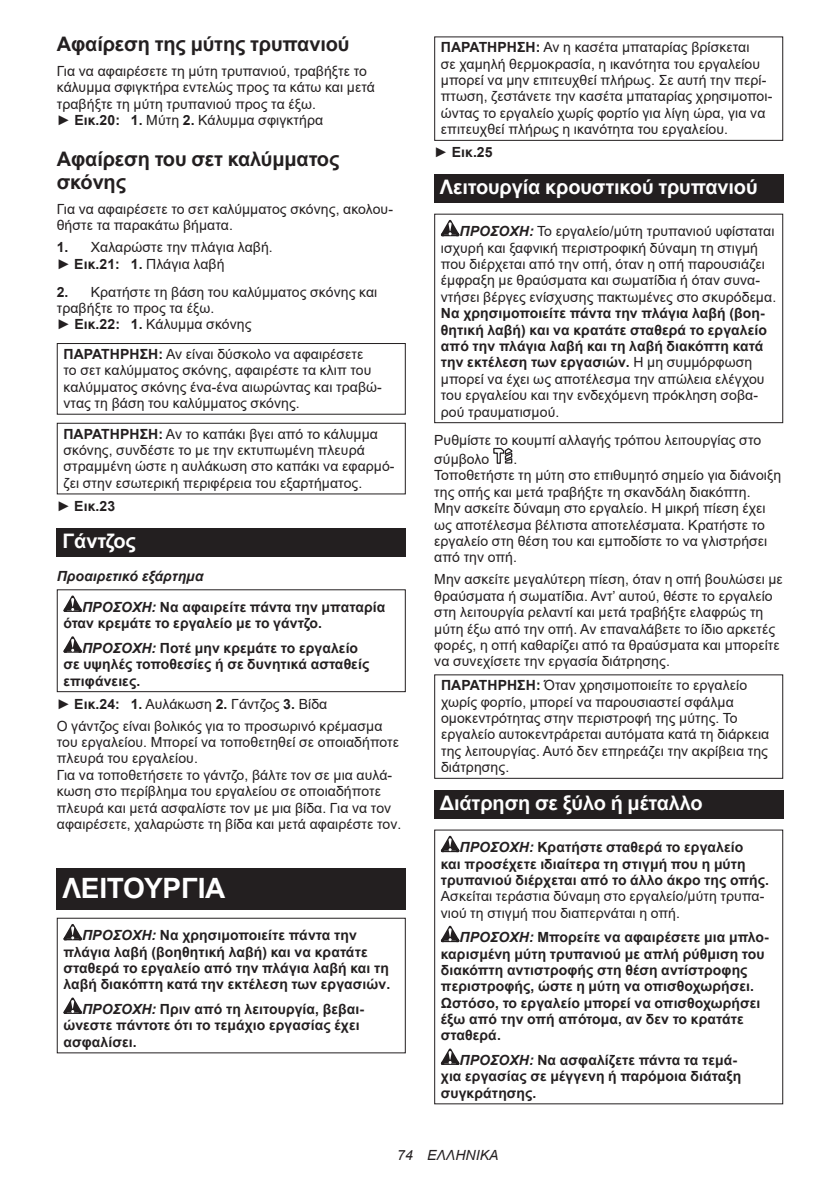
<style>
.page{position:relative;width:840px;height:1191px;background:#fff}
.page>*{position:absolute;margin:0;border:0;box-sizing:border-box;transform-origin:0 0}
.t1{font:700 28px "Arial";letter-spacing:-.01em;color:#fff}
.t2{font:700 20px "Arial";letter-spacing:-.01em;color:#fff}
.t3{font:700 20px/23.4px "Arial";letter-spacing:-.01em;color:#231f20}
.t4{font:14px/16.4px "Arial";letter-spacing:.005em;color:#231f20}
.t5{font:700 14px/16.4px "Arial";letter-spacing:.005em;color:#231f20}
.t6{font:italic 700 14px/30.6px "Arial";letter-spacing:.005em;color:#231f20}
.t7{font:italic 14px "Arial";letter-spacing:.005em;color:#231f20}
.s1{font-weight:700}
.s2{font-weight:400}
.s3{font-style:normal}
.s4{font-style:italic}
.s5{font-weight:700;font-style:italic}
</style>
<div class="page">
<div style="left:57px;top:343px;width:348px;height:72px;border:1px solid #231f20"></div>
<div style="left:57px;top:423px;width:348px;height:71px;border:1px solid #231f20"></div>
<div style="left:57px;top:528px;width:348px;height:28px;background:#231f20"></div>
<svg style="left:63px;top:595px;width:19px;height:17px"></svg>
<svg style="left:63px;top:636px;width:19px;height:16px"></svg>
<div style="left:57px;top:589px;width:348px;height:103px;border:1px solid #231f20"></div>
<div style="left:57px;top:868px;width:348px;height:41px;background:#231f20"></div>
<svg style="left:63px;top:924px;width:19px;height:16px"></svg>
<svg style="left:63px;top:997px;width:19px;height:17px"></svg>
<div style="left:57px;top:917px;width:348px;height:136px;border:1px solid #231f20"></div>
<div style="left:434px;top:36px;width:348px;height:105px;border:1px solid #231f20"></div>
<div style="left:434px;top:174px;width:348px;height:29px;background:#231f20"></div>
<svg style="left:440px;top:220px;width:19px;height:16px"></svg>
<div style="left:434px;top:214px;width:348px;height:209px;border:1px solid #231f20"></div>
<svg style="left:493px;top:447px;width:20px;height:17px"></svg>
<div style="left:434px;top:674px;width:348px;height:105px;border:1px solid #231f20"></div>
<div style="left:434px;top:790px;width:348px;height:28px;background:#231f20"></div>
<svg style="left:440px;top:835px;width:19px;height:17px"></svg>
<svg style="left:440px;top:925px;width:19px;height:17px"></svg>
<svg style="left:440px;top:1048px;width:19px;height:17px"></svg>
<h2 class="t3" style="left:57px;top:33px;width:294px">Αφαίρεση της μύτης τρυπανιού</h2>
<p class="t4" style="left:57px;top:63px;width:319px">Για να αφαιρέσετε τη μύτη τρυπανιού, τραβήξτε το κάλυμμα σφιγκτήρα εντελώς προς τα κάτω και μετά τραβήξτε τη μύτη τρυπανιού προς τα έξω.<br>► <span class="s1">Εικ.20: 1.</span> Μύτη <span class="s1">2.</span> Κάλυμμα σφιγκτήρα</p>
<h2 class="t3" style="left:57px;top:147px;width:284px">Αφαίρεση του σετ καλύμματος σκόνης</h2>
<p class="t4" style="left:57px;top:201px;width:337px">Για να αφαιρέσετε το σετ καλύμματος σκόνης, ακολου&shy;θήστε τα παρακάτω βήματα.</p>
<p class="t4" style="left:57px;top:239px;width:217px"><span class="s1">1.</span> Χαλαρώστε την πλάγια λαβή. ► <span class="s1">Εικ.21: 1.</span> Πλάγια λαβή</p>
<p class="t4" style="left:57px;top:283px;width:322px"><span class="s1">2.</span> Κρατήστε τη βάση του καλύμματος σκόνης και τραβήξτε το προς τα έξω.<br>► <span class="s1">Εικ.22: 1.</span> Κάλυμμα σκόνης</p>
<p class="t4" style="left:63px;top:346px;width:319px"><span class="s1">ΠΑΡΑΤΗΡΗΣΗ:</span> Αν είναι δύσκολο να αφαιρέσετε<br>το σετ καλύμματος σκόνης, αφαιρέστε τα κλιπ του καλύμματος σκόνης ένα-ένα αιωρώντας και τραβώ&shy;ντας τη βάση του καλύμματος σκόνης.</p>
<p class="t4" style="left:63px;top:425px;width:332px"><span class="s1">ΠΑΡΑΤΗΡΗΣΗ:</span> Αν το καπάκι βγει από το κάλυμμα σκόνης, συνδέστε το με την εκτυπωμένη πλευρά στραμμένη ώστε η αυλάκωση στο καπάκι να εφαρμό&shy;ζει στην εσωτερική περιφέρεια του εξαρτήματος.</p>
<p class="t5" style="left:57px;top:498px;width:60px"><span class="s2">►</span> Εικ.23</p>
<h2 class="t2" style="left:62px;top:527px;width:75px">Γάντζος</h2>
<p class="t6" style="left:82px;top:561px;width:304px;text-indent:-25px">Προαιρετικό εξάρτημα<br>ΠΡΟΣΟΧΗ: <span class="s3">Να αφαιρείτε πάντα την μπαταρία</span></p>
<p class="t5" style="left:82px;top:611px;width:277px;line-height:24.4px;text-indent:-19px">όταν κρεμάτε το εργαλείο με το γάντζο.<br><span class="s4">ΠΡΟΣΟΧΗ:</span> Ποτέ μην κρεμάτε το εργαλείο</p>
<p class="t5" style="left:63px;top:656px;width:307px">σε υψηλές τοποθεσίες ή σε δυνητικά ασταθείς επιφάνειες.</p>
<p class="t4" style="left:57px;top:692px;width:327px;line-height:22px">► <span class="s1">Εικ.24: 1.</span> Αυλάκωση <span class="s1">2.</span> Γάντζος <span class="s1">3.</span> Βίδα<br>Ο γάντζος είναι βολικός για το προσωρινό κρέμασμα</p>
<p class="t4" style="left:57px;top:734px;width:346px">του εργαλείου. Μπορεί να τοποθετηθεί σε οποιαδήποτε πλευρά του εργαλείου.<br>Για να τοποθετήσετε το γάντζο, βάλτε τον σε μια αυλά&shy;κωση στο περίβλημα του εργαλείου σε οποιαδήποτε πλευρά και μετά ασφαλίστε τον με μια βίδα. Για να τον αφαιρέσετε, χαλαρώστε τη βίδα και μετά αφαιρέστε τον.</p>
<h1 class="t1" style="left:62px;top:868px;width:164px">ΛΕΙΤΟΥΡΓΙΑ</h1>
<p class="t5" style="left:63px;top:927px;width:328px;text-indent:19px"><span class="s4">ΠΡΟΣΟΧΗ:</span> Να χρησιμοποιείτε πάντα την πλάγια λαβή (βοηθητική λαβή) και να κρατάτε σταθερά το εργαλείο από την πλάγια λαβή και τη λαβή διακόπτη κατά την εκτέλεση των εργασιών.</p>
<p class="t5" style="left:63px;top:1001px;width:302px;text-indent:19px"><span class="s4">ΠΡΟΣΟΧΗ:</span> Πριν από τη λειτουργία, βεβαι&shy;ώνεστε πάντοτε ότι το τεμάχιο εργασίας έχει ασφαλίσει.</p>
<p class="t4" style="left:440px;top:39px;width:333px"><span class="s1">ΠΑΡΑΤΗΡΗΣΗ:</span> Αν η κασέτα μπαταρίας βρίσκεται<br>σε χαμηλή θερμοκρασία, η ικανότητα του εργαλείου μπορεί να μην επιτευχθεί πλήρως. Σε αυτή την περί&shy;πτωση, ζεστάνετε την κασέτα μπαταρίας χρησιμοποι&shy;ώντας το εργαλείο χωρίς φορτίο για λίγη ώρα, για να επιτευχθεί πλήρως η ικανότητα του εργαλείου.</p>
<p class="t5" style="left:434px;top:144px;width:60px"><span class="s2">►</span> Εικ.25</p>
<h2 class="t2" style="left:439px;top:173px;width:319px">Λειτουργία κρουστικού τρυπανιού</h2>
<p class="t4" style="left:440px;top:223px;width:336px;text-indent:19px"><span class="s5">ΠΡΟΣΟΧΗ:</span> Το εργαλείο/μύτη τρυπανιού υφίσταται ισχυρή και ξαφνική περιστροφική δύναμη τη στιγμή που διέρχεται από την οπή, όταν η οπή παρουσιάζει έμφραξη με θραύσματα και σωματίδια ή όταν συνα&shy;ντήσει βέργες ενίσχυσης πακτωμένες στο σκυρόδεμα.</p>
<p class="t5" style="left:440px;top:305px;width:327px">Να χρησιμοποιείτε πάντα την πλάγια λαβή (βοη&shy;θητική λαβή) και να κρατάτε σταθερά το εργαλείο από την πλάγια λαβή και τη λαβή διακόπτη κατά την εκτέλεση των εργασιών. <span class="s2">Η μη συμμόρφωση μπορεί να έχει ως αποτέλεσμα την απώλεια ελέγχου του εργαλείου και την ενδεχόμενη πρόκληση σοβα&shy;ρού τραυματισμού.</span></p>
<p class="t4" style="left:434px;top:431px;width:328px;line-height:18.8px">Ρυθμίστε το κουμπί αλλαγής τρόπου λειτουργίας στο σύμβολο</p>
<p class="t4" style="left:434px;top:451px;width:348px;text-indent:79px">.<br>Τοποθετήστε τη μύτη στο επιθυμητό σημείο για διάνοιξη της οπής και μετά τραβήξτε τη σκανδάλη διακόπτη.<br>Μην ασκείτε δύναμη στο εργαλείο. Η μικρή πίεση έχει ως αποτέλεσμα βέλτιστα αποτελέσματα. Κρατήστε το εργαλείο στη θέση του και εμποδίστε το να γλιστρήσει από την οπή.</p>
<p class="t4" style="left:434px;top:571px;width:350px">Μην ασκείτε μεγαλύτερη πίεση, όταν η οπή βουλώσει με θραύσματα ή σωματίδια. Αντ’ αυτού, θέστε το εργαλείο στη λειτουργία ρελαντί και μετά τραβήξτε ελαφρώς τη μύτη έξω από την οπή. Αν επαναλάβετε το ίδιο αρκετές φορές, η οπή καθαρίζει από τα θραύσματα και μπορείτε να συνεχίσετε την εργασία διάτρησης.</p>
<p class="t4" style="left:441px;top:677px;width:330px"><span class="s1">ΠΑΡΑΤΗΡΗΣΗ:</span> Όταν χρησιμοποιείτε το εργαλείο χωρίς φορτίο, μπορεί να παρουσιαστεί σφάλμα ομοκεντρότητας στην περιστροφή της μύτης. Το εργαλείο αυτοκεντράρεται αυτόματα κατά τη διάρκεια της λειτουργίας. Αυτό δεν επηρεάζει την ακρίβεια της διάτρησης.</p>
<h2 class="t2" style="left:439px;top:789px;width:264px">Διάτρηση σε ξύλο ή μέταλλο</h2>
<p class="t5" style="left:440px;top:839px;width:329px;text-indent:19px"><span class="s4">ΠΡΟΣΟΧΗ:</span> Κρατήστε σταθερά το εργαλείο<br>και προσέχετε ιδιαίτερα τη στιγμή που η μύτη τρυπανιού διέρχεται από το άλλο άκρο της οπής.</p>
<p class="t4" style="left:440px;top:888px;width:325px">Ασκείται τεράστια δύναμη στο εργαλείο/μύτη τρυπα&shy;νιού τη στιγμή που διαπερνάται η οπή.</p>
<p class="t5" style="left:440px;top:929px;width:329px;text-indent:19px"><span class="s4">ΠΡΟΣΟΧΗ:</span> Μπορείτε να αφαιρέσετε μια μπλο&shy;καρισμένη μύτη τρυπανιού με απλή ρύθμιση του διακόπτη αντιστροφής στη θέση αντίστροφης περιστροφής, ώστε η μύτη να οπισθοχωρήσει.<br>Ωστόσο, το εργαλείο μπορεί να οπισθοχωρήσει έξω από την οπή απότομα, αν δεν το κρατάτε σταθερά.</p>
<p class="t5" style="left:440px;top:1052px;width:302px;text-indent:19px"><span class="s4">ΠΡΟΣΟΧΗ:</span> Να ασφαλίζετε πάντα τα τεμά&shy;χια εργασίας σε μέγγενη ή παρόμοια διάταξη συγκράτησης.</p>
<p class="t7" style="left:397px;top:1146px;width:103px">74 ΕΛΛΗΝΙΚΑ</p>
</div>
